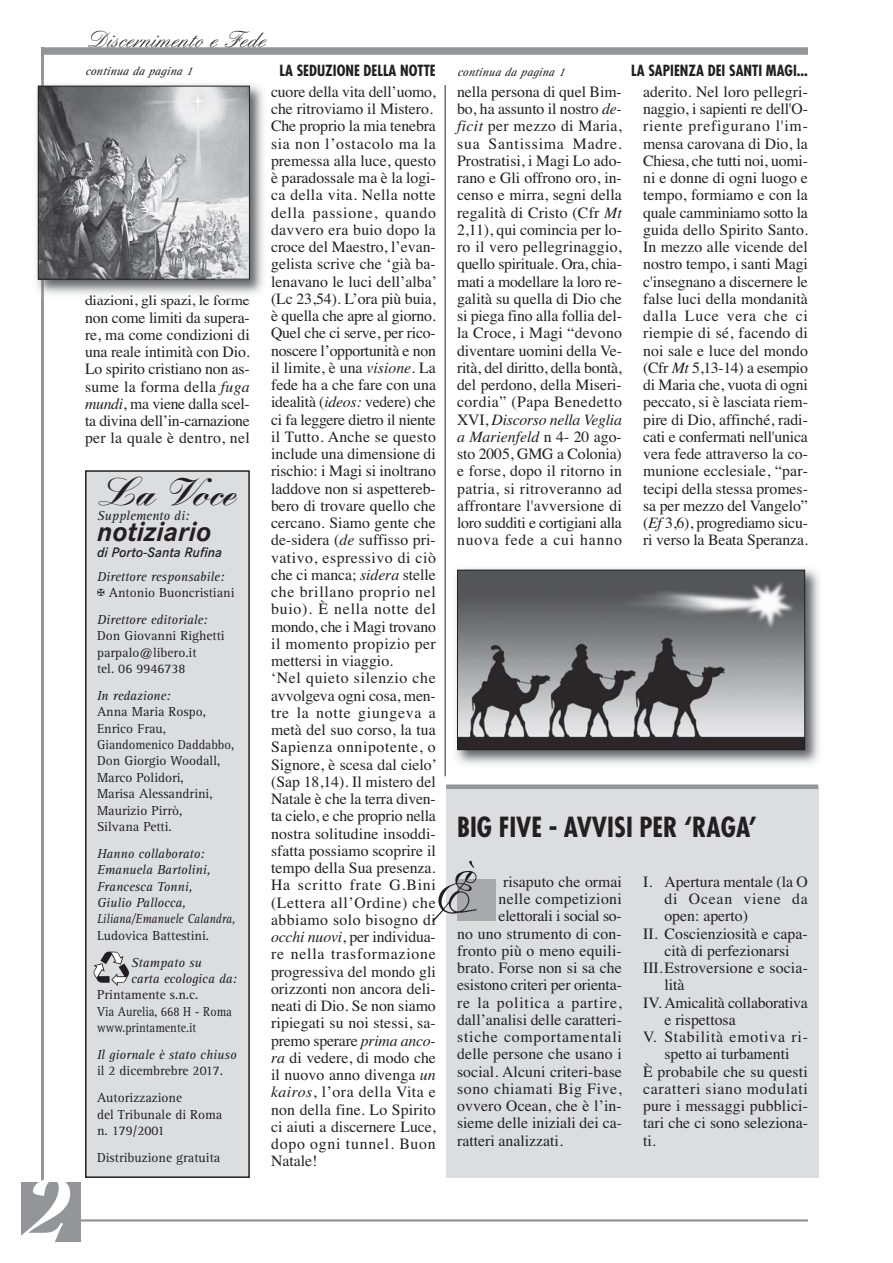
<style>
.page{position:relative;width:893px;height:1263px;background:#fff}
.page>*{position:absolute;margin:0;border:0;box-sizing:border-box;transform-origin:0 0}
.t1{font:italic 700 97.5px "Cochin";color:#fff}
.t2{font:74.4px "OPTI Carmella Hand Script";color:#231f20}
.t3{font:900 37.5px "Kuenstler Script";color:#231f20}
.t4{font:700 condensed 27px "Futura";color:#231f20}
.t5{font:italic 700 27px "Corporate SBQ";color:#231f20}
.t6{font:24px "Englische Sch T";color:#231f20}
.t7{font:15.75px/17.2px "Times";color:#231f20}
.t8{font:15.75px "Times";letter-spacing:.05em;color:#231f20}
.t9{font:15.75px "Times";letter-spacing:.045em;color:#231f20}
.t10{font:15.75px "Times";letter-spacing:.04em;color:#231f20}
.t11{font:15.75px "Times";letter-spacing:.025em;color:#231f20}
.t12{font:700 condensed 15px "Futura";color:#231f20}
.t13{font:13.5px/16.4px "Rotis Serif";color:#231f20}
.t14{font:italic 13.5px/16.4px "Rotis Serif";color:#231f20}
.t15{font:italic 500 13.5px "Corporate SBQ";color:#231f20}
.t16{font:italic 12px "Rotis Serif";color:#231f20}
.s1{font-style:italic}
.s2{font-style:normal}
</style>
<div class="page">
<div style="left:446px;top:787px;width:373px;height:391px;background:#dcddde"></div>
<hr style="left:41px;top:47px;width:3px;height:1174px;background:#939598">
<div style="left:43px;top:47px;width:765px;height:8px;background:#939598"></div>
<hr style="left:43px;top:1219px;width:765px;height:2px;background:#939598">
<div style="left:21px;top:1182px;width:60px;height:60px;background:#939598"></div>
<div style="left:86px;top:471px;width:163px;height:706px;background:#dcddde"></div>
<div style="left:85px;top:470px;width:165px;height:708px;border:2px solid #231f20"></div>
<svg style="left:93px;top:951px;width:36px;height:35px"></svg>
<div style="left:446px;top:784px;width:372px;height:5px;background:#939598"></div>
<img style="left:455px;top:568px;width:365px;height:197px">
<img style="left:459px;top:572px;width:344px;height:176px">
<div style="left:457px;top:570px;width:348px;height:180px;border:1px solid #231f20"></div>
<img style="left:36px;top:84px;width:227px;height:211px">
<img style="left:41px;top:80px;width:3px;height:219px">
<img style="left:40px;top:88px;width:208px;height:190px">
<div style="left:38px;top:86px;width:212px;height:194px;border:1px solid #231f20"></div>
<div style="left:457px;top:879px;width:39px;height:42px;background:#a7a9ac"></div>
<hr style="left:445px;top:85px;width:1px;height:691px;background:#231f20">
<h1 class="t1" style="left:21px;top:1174px;width:50px">2</h1>
<h3 class="t6" style="left:85px;top:32px;width:181px">Discernimento e Fede</h3>
<p class="t16" style="left:85px;top:67px;width:111px">continua da pagina 1</p>
<p class="t12" style="left:279px;top:64px;width:158px">LA SEDUZIONE DELLA NOTTE</p>
<p class="t16" style="left:457px;top:68px;width:111px">continua da pagina 1</p>
<p class="t12" style="left:631px;top:64px;width:178px">LA SAPIENZA DEI SANTI MAGI...</p>
<p class="t7" style="left:85px;top:293px;width:166px">diazioni gli spazi le forme</p>
<p class="t7" style="left:85px;top:293px;width:166px;text-indent:107px">,<br>non come limiti da supera&shy;re, ma come condizioni di una reale intimità con Dio.<br>Lo spirito cristiano non as&shy;sume la forma della <span class="s1">fuga mundi</span>, ma viene dalla scel&shy;ta divina dell’in-carnazione per la quale è dentro, nel</p>
<p class="t7" style="left:134px;top:293px;width:5px">,</p>
<h3 class="t3" style="left:99px;top:482px;width:139px">La Voce</h3>
<p class="t14" style="left:97px;top:509px;width:94px">Supplemento di:</p>
<h3 class="t5" style="left:97px;top:514px;width:116px">notiziario</h3>
<p class="t15" style="left:97px;top:544px;width:127px">di Porto-Santa Rufina</p>
<p class="t14" style="left:97px;top:569px;width:139px">Direttore responsabile: ✠ <span class="s2">Antonio Buoncristiani</span></p>
<p class="t14" style="left:97px;top:613px;width:112px">Direttore editoriale:</p>
<p class="t13" style="left:97px;top:629px;width:129px">Don Giovanni Righetti parpalo@libero.it<br>tel. 06 9946738</p>
<p class="t14" style="left:97px;top:689px;width:75px">In redazione:</p>
<p class="t13" style="left:97px;top:705px;width:139px">Anna Maria Rospo,<br>Enrico Frau,<br>Giandomenico Daddabbo,<br>Don Giorgio Woodall,<br>Marco Polidori,<br>Marisa Alessandrini,<br>Maurizio Pirrò,<br>Silvana Petti.</p>
<p class="t14" style="left:97px;top:846px;width:140px">Hanno collaborato:<br>Emanuela Bartolini,<br>Francesca Tonni,<br>Giulio Pallocca,<br>Liliana/Emanuele Calandra,</p>
<p class="t13" style="left:97px;top:928px;width:114px">Ludovica Battestini.</p>
<p class="t14" style="left:131px;top:955px;width:107px">Stampato su<br>carta ecologica da:</p>
<p class="t13" style="left:97px;top:988px;width:136px">Printamente s.n.c.<br>Via Aurelia, 668 H - Roma www.printamente.it</p>
<p class="t14" style="left:97px;top:1047px;width:141px">Il giornale è stato chiuso</p>
<p class="t13" style="left:97px;top:1058px;width:128px;line-height:27px">il 2 dicembrebre 2017.<br>Autorizzazione</p>
<p class="t13" style="left:97px;top:1107px;width:127px">del Tribunale di Roma n. 179/2001</p>
<p class="t13" style="left:97px;top:1150px;width:125px">Distribuzione gratuita</p>
<p class="t7" style="left:271px;top:84px;width:167px">cuore della vita dell’uomo, che ritroviamo il Mistero.<br>Che proprio la mia tenebra sia non l’ostacolo ma la premessa alla luce, questo è paradossale ma è la logi&shy;ca della vita. Nella notte della passione, quando davvero era buio dopo la croce del Maestro, l’evan&shy;gelista scrive che ‘già ba&shy;lenavano le luci dell’alba’ (Lc 23,54). L’ora più buia, è quella che apre al giorno.<br>Quel che ci serve, per rico&shy;noscere l’opportunità e non il limite, è una <span class="s1">visione.</span> La fede ha a che fare con una idealità (<span class="s1">ideos:</span> vedere) che ci fa leggere dietro il niente il Tutto. Anche se questo include una dimensione di rischio: i Magi si inoltrano laddove non si aspettereb&shy;bero di trovare quello che cercano. Siamo gente che de-sidera (<span class="s1">de</span> suffisso pri&shy;vativo, espressivo di ciò che ci manca; <span class="s1">sidera</span> stelle che brillano proprio nel buio). È nella notte del mondo, che i Magi trovano il momento propizio per mettersi in viaggio.<br>‘Nel quieto silenzio che avvolgeva ogni cosa, men&shy;tre la notte giungeva a metà del suo corso, la tua<br>Sapienza onnipotente, o<br>Signore, è scesa dal cielo’ (Sap 18,14). Il mistero del<br>Natale è che la terra diven&shy;ta cielo, e che proprio nella nostra solitudine insoddi&shy;sfatta possiamo scoprire il tempo della Sua presenza.<br>Ha scritto frate G.Bini (Lettera all’Ordine) che abbiamo solo bisogno di <span class="s1">occhi nuovi</span>, per individua&shy;re nella trasformazione progressiva del mondo gli orizzonti non ancora deli&shy;neati di Dio. Se non siamo ripiegati su noi stessi, sa&shy;premo sperare <span class="s1">prima anco&shy;ra</span> di vedere, di modo che il nuovo anno divenga <span class="s1">un kairos</span>, l’ora della Vita e non della fine. Lo Spirito ci aiuti a discernere Luce, dopo ogni tunnel. Buon<br>Natale!</p>
<p class="t7" style="left:457px;top:84px;width:166px;text-align:justify">nella persona di quel Bim&shy;bo, ha assunto il nostro <span class="s1">de&shy;ficit</span> per mezzo di Maria, sua Santissima Madre.<br>Prostratisi, i Magi Lo ado&shy;rano e Gli offrono oro, in&shy;censo e mirra, segni della regalità di Cristo (Cfr <span class="s1">Mt </span>2,11), qui comincia per lo&shy;ro il vero pellegrinaggio, quello spirituale. Ora, chia&shy;mati a modellare la loro re&shy;galità su quella di Dio che si piega fino alla follia del&shy;la Croce, i Magi “devono diventare uomini della Ve&shy;rità, del diritto, della bontà, del perdono, della Miseri&shy;cordia” (Papa Benedetto XVI, <span class="s1">Discorso nella Veglia a Marienfeld</span> n 4- 20 ago&shy;sto 2005, GMG a Colonia) e forse, dopo il ritorno in patria, si ritroveranno ad affrontare l'avversione di loro sudditi e cortigiani alla nuova fede a cui hanno</p>
<p class="t7" style="left:643px;top:84px;width:166px;text-align:justify">aderito. Nel loro pellegri&shy;naggio, i sapienti re dell'O&shy;riente prefigurano l'im&shy;mensa carovana di Dio, la Chiesa, che tutti noi, uomi&shy;ni e donne di ogni luogo e tempo, formiamo e con la quale camminiamo sotto la guida dello Spirito Santo.<br>In mezzo alle vicende del nostro tempo, i santi Magi c'insegnano a discernere le false luci della mondanità dalla Luce vera che ci riempie di sé, facendo di noi sale e luce del mondo (Cfr <span class="s1">Mt</span> 5,13-14) a esempio di Maria che, vuota di ogni peccato, si è lasciata riem&shy;pire di Dio, affinché, radi&shy;cati e confermati nell'unica vera fede attraverso la co&shy;munione ecclesiale, “par&shy;tecipi della stessa promes&shy;sa per mezzo del Vangelo” (<span class="s1">Ef</span> 3,6), progrediamo sicu&shy;ri verso la Beata Speranza.</p>
<h3 class="t4" style="left:457px;top:815px;width:301px">BIG FIVE - AVVISI PER ‘RAGA’</h3>
<h2 class="t2" style="left:436px;top:859px;width:45px">È</h2>
<p class="t7" style="left:643px;top:874px;width:166px">I. Apertura mentale (la O</p>
<p class="t8" style="left:664px;top:893px;width:145px">di Ocean viene da</p>
<p class="t7" style="left:664px;top:909px;width:85px">open: aperto)</p>
<p class="t7" style="left:643px;top:926px;width:166px">II. Coscienziosità e capa-</p>
<p class="t7" style="left:664px;top:943px;width:127px">cità di perfezionarsi</p>
<p class="t7" style="left:643px;top:961px;width:166px">III.Estroversione e socia-</p>
<p class="t7" style="left:664px;top:978px;width:22px">lità</p>
<p class="t7" style="left:643px;top:995px;width:166px">IV. Amicalità collaborativa</p>
<p class="t7" style="left:664px;top:1012px;width:73px">e rispettosa</p>
<p class="t8" style="left:643px;top:1031px;width:166px">V. Stabilità emotiva ri-</p>
<p class="t7" style="left:664px;top:1047px;width:127px">spetto ai turbamenti</p>
<p class="t7" style="left:643px;top:1064px;width:166px">È probabile che su questi</p>
<p class="t9" style="left:643px;top:1083px;width:166px">caratteri siano modulati</p>
<p class="t7" style="left:643px;top:1099px;width:166px">pure i messaggi pubblici-</p>
<p class="t7" style="left:643px;top:1116px;width:166px">tari che ci sono seleziona-</p>
<p class="t7" style="left:643px;top:1133px;width:14px">ti.</p>
<p class="t7" style="left:503px;top:874px;width:120px">risaputo che ormai</p>
<p class="t11" style="left:499px;top:893px;width:125px">nelle competizioni</p>
<p class="t7" style="left:499px;top:909px;width:125px">elettorali i social so-</p>
<p class="t7" style="left:457px;top:926px;width:166px">no uno strumento di con-</p>
<p class="t7" style="left:457px;top:943px;width:166px">fronto più o meno equili-</p>
<p class="t7" style="left:457px;top:961px;width:166px">brato. Forse non si sa che</p>
<p class="t7" style="left:457px;top:978px;width:166px">esistono criteri per orienta-</p>
<p class="t8" style="left:457px;top:997px;width:166px">re la politica a partire,</p>
<p class="t7" style="left:457px;top:1012px;width:166px">dall’analisi delle caratteri-</p>
<p class="t8" style="left:457px;top:1031px;width:166px">stiche comportamentali</p>
<p class="t7" style="left:457px;top:1047px;width:166px">delle persone che usano i</p>
<p class="t7" style="left:457px;top:1064px;width:166px">social. Alcuni criteri-base</p>
<p class="t10" style="left:457px;top:1083px;width:166px">sono chiamati Big Five,</p>
<p class="t7" style="left:457px;top:1099px;width:166px">ovvero Ocean, che è l’in-</p>
<p class="t7" style="left:457px;top:1116px;width:166px">sieme delle iniziali dei ca-</p>
<p class="t7" style="left:457px;top:1133px;width:107px">ratteri analizzati.</p>
</div>
